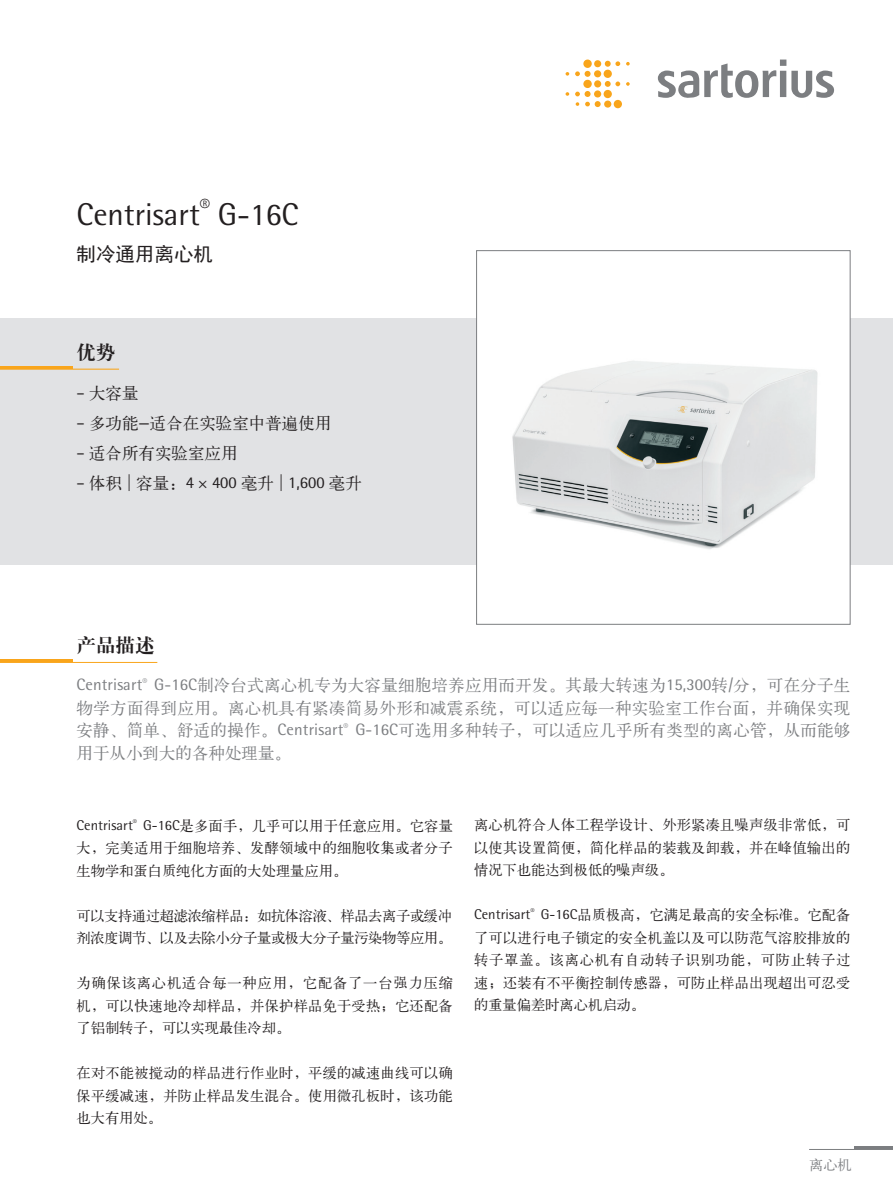
<style>
.page{position:relative;width:893px;height:1191px;background:#fff}
.page>*{position:absolute;margin:0;border:0;box-sizing:border-box;transform-origin:0 0}
.t1{font:31.5px "Sartorius Rotis Sans 2013";color:#231f20}
.t2{font:19.5px "Sim Hei";color:#231f20}
.t3{font:19.5px "H Ya 4 gj";color:#231f20}
.t4{font:16.5px/22.5px "H Ya 1 gj";letter-spacing:.015em;color:#7c7e81;text-align:justify}
.t5{font:16.5px "H Ya 1 gj";color:#231f20}
.t6{font:16.5px "Sartorius Rotis Sans 2013";color:#231f20}
.t7{font:14.25px/22.5px "H Ya 1 gj";letter-spacing:.015em;color:#231f20;text-align:justify}
.t8{font:14.25px/22.5px "H Ya 1 gj";letter-spacing:-.025em;color:#231f20}
.t9{font:14.25px "H Ya 1 gj";color:#7c7e81}
.s1{font-family:"Sartorius Rotis Sans 2013"}
.s2{font-family:"H Ya 1 gj"}
</style>
<div class="page">
<div style="left:0;top:318px;width:893px;height:247px;background:#e1e2e4"></div>
<div style="left:476px;top:250px;width:374px;height:374px;background:#fff;border:1px solid #7c7e81"></div>
<svg style="left:626px;top:62px;width:4px;height:4px"></svg>
<svg style="left:626px;top:82px;width:4px;height:4px"></svg>
<svg style="left:566px;top:72px;width:3px;height:4px"></svg>
<svg style="left:566px;top:92px;width:3px;height:4px"></svg>
<svg style="left:614px;top:100px;width:8px;height:8px"></svg>
<svg style="left:575px;top:61px;width:45px;height:46px"></svg>
<svg style="left:658px;top:60px;width:176px;height:38px"></svg>
<hr style="left:855px;top:1146px;width:38px;height:3px;background:#7c7e81">
<hr style="left:809px;top:1149px;width:84px;height:1px;background:#7c7e81">
<hr style="left:0;top:659px;width:72px;height:3px;background:#f9a51b">
<hr style="left:0;top:366px;width:72px;height:3px;background:#f9a51b">
<hr style="left:0;top:662px;width:157px;height:1px;background:#f9a51b">
<hr style="left:0;top:368px;width:119px;height:2px;background:#f9a51b">
<img style="left:512px;top:361px;width:306px;height:188px">
<h1 class="t1" style="left:77px;top:196px;width:224px">Centrisart<sup>®</sup> G-16C</h1>
<h2 class="t2" style="left:77px;top:244px;width:138px">制冷通用离心机</h2>
<h2 class="t3" style="left:77px;top:342px;width:41px">优势</h2>
<p class="t5" style="left:77px;top:385px;width:64px"><span class="s1">–</span> 大容量</p>
<p class="t5" style="left:77px;top:415px;width:256px"><span class="s1">–</span> 多功能<span class="s1">—</span>适合在实验室中普遍使用</p>
<p class="t5" style="left:77px;top:445px;width:163px"><span class="s1">–</span> 适合所有实验室应用</p>
<p class="t6" style="left:77px;top:473px;width:287px">– <span class="s2">体积</span> | <span class="s2">容量：</span>4 × 400 <span class="s2">毫升</span> | 1,600 <span class="s2">毫升</span></p>
<h2 class="t3" style="left:77px;top:636px;width:79px">产品描述</h2>
<p class="t4" style="left:77px;top:674px;width:775px"><span class="s1">Centrisart</span><sup>®</sup> <span class="s1">G-16C</span>制冷台式离心机专为大容量细胞培养应用而开发。其最大转速为<span class="s1">15,300</span>转<span class="s1">/</span>分，可在分子生物学方面得到应用。离心机具有紧凑简易外形和减震系统，可以适应每一种实验室工作台面，并确保实现安静、简单、舒适的操作。<span class="s1">Centrisart</span><sup>®</sup> <span class="s1">G-16C</span>可选用多种转子，可以适应几乎所有类型的离心管，从而能够用于从小到大的各种处理量。</p>
<p class="t7" style="left:77px;top:814px;width:378px"><span class="s1">Centrisart</span><sup>®</sup> <span class="s1">G-16C</span>是多面手，几乎可以用于任意应用。它容量大，完美适用于细胞培养、发酵领域中的细胞收集或者分子生物学和蛋白质纯化方面的大处理量应用。</p>
<p class="t8" style="left:77px;top:904px;width:377px">可以支持通过超滤浓缩样品：如抗体溶液、样品去离子或缓冲剂浓度调节、以及去除小分子量或极大分子量污染物等应用。</p>
<p class="t7" style="left:77px;top:971px;width:378px">为确保该离心机适合每一种应用，它配备了一台强力压缩机，可以快速地冷却样品，并保护样品免于受热；它还配备了铝制转子，可以实现最佳冷却。</p>
<p class="t7" style="left:77px;top:1061px;width:378px">在对不能被搅动的样品进行作业时，平缓的减速曲线可以确保平缓减速，并防止样品发生混合。使用微孔板时，该功能也大有用处。</p>
<p class="t7" style="left:474px;top:813px;width:378px">离心机符合人体工程学设计、外形紧凑且噪声级非常低，可以使其设置简便，简化样品的装载及卸载，并在峰值输出的情况下也能达到极低的噪声级。</p>
<p class="t7" style="left:474px;top:903px;width:378px"><span class="s1">Centrisart</span><sup>®</sup> <span class="s1">G-16C</span>品质极高，它满足最高的安全标准。它配备了可以进行电子锁定的安全机盖以及可以防范气溶胶排放的转子罩盖。该离心机有自动转子识别功能，可防止转子过速；还装有不平衡控制传感器，可防止样品出现超出可忍受的重量偏差时离心机启动。</p>
<p class="t9" style="left:809px;top:1157px;width:44px">离心机</p>
</div>
